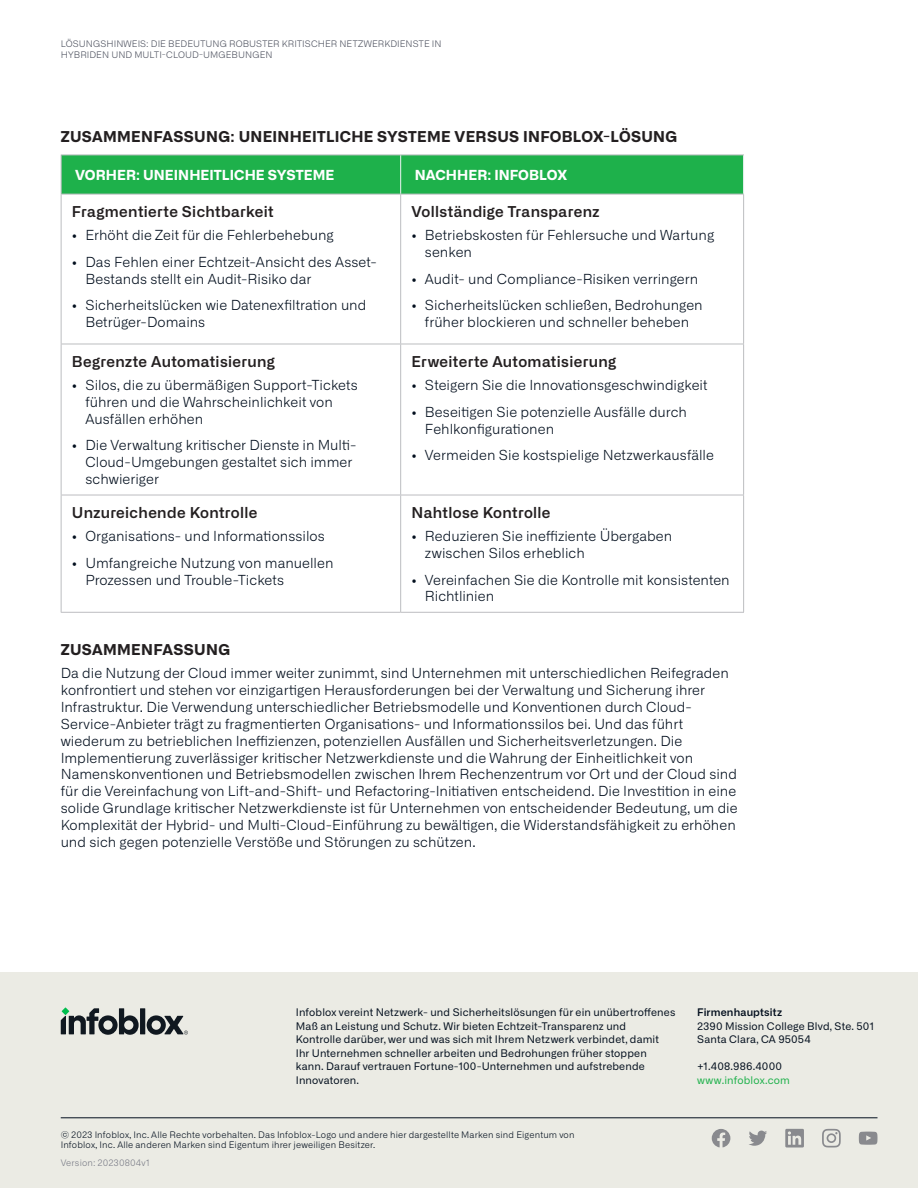
<style>
.page{position:relative;width:918px;height:1188px;background:#fff}
.page>*{position:absolute;margin:0;border:0;box-sizing:border-box;transform-origin:0 0}
.Heading_level_2{font:600 15px "Alliance No.2";letter-spacing:.025em;color:#231f20}
.Section_header{font:700 15px "Alliance No.2";letter-spacing:.02em;color:#231f20}
.body_text{font:300 13.8px/16.8px "Alliance No.1";letter-spacing:.005em;color:#030f1e}
.Table_Header_Left{font:700 13.8px "Alliance No.1";color:#fff}
.t1{font:10.5px/13.5px "Alliance No.1";letter-spacing:.015em;color:#030f1e}
.t2{font:10.5px "Alliance No.1";letter-spacing:.015em;color:#1eb14b}
.t3{font:600 10.5px "Alliance No.1";letter-spacing:.015em;color:#030f1e}
.t4{font:300 9px/9.8px "Alliance No.1";letter-spacing:.02em;color:#030f1e}
.t5{font:300 9px/10.5px "Alliance No.1";letter-spacing:.01em;color:#4d515e}
.t6{font:300 9px "Alliance No.1";letter-spacing:.015em;color:#797b86}
</style>
<div class="page">
<div style="left:0;top:972px;width:918px;height:216px;background:#ebebe4"></div>
<div style="left:140px;top:1008px;width:5px;height:26px;background:#101820"></div>
<svg style="left:147px;top:1015px;width:41px;height:20px"></svg>
<svg style="left:61px;top:1008px;width:78px;height:27px"></svg>
<svg style="left:822px;top:1129px;width:19px;height:18px"></svg>
<svg style="left:859px;top:1132px;width:19px;height:13px"></svg>
<svg style="left:749px;top:1131px;width:18px;height:15px"></svg>
<svg style="left:785px;top:1129px;width:19px;height:19px"></svg>
<svg style="left:712px;top:1129px;width:18px;height:18px"></svg>
<hr style="left:61px;top:1118px;width:817px;height:1px;background:#030f1e">
<div style="left:62px;top:156px;width:681px;height:38px;background:#1eb14b"></div>
<hr style="left:61px;top:194px;width:340px;height:1px;background:#bcbdc0">
<hr style="left:401px;top:194px;width:343px;height:1px;background:#bcbdc0">
<hr style="left:61px;top:155px;width:340px;height:1px;background:#bcbdc0">
<hr style="left:61px;top:155px;width:1px;height:39px;background:#bcbdc0">
<hr style="left:401px;top:155px;width:343px;height:1px;background:#bcbdc0">
<hr style="left:61px;top:194px;width:1px;height:150px;background:#bcbdc0">
<hr style="left:400px;top:194px;width:1px;height:150px;background:#bcbdc0">
<hr style="left:743px;top:194px;width:1px;height:150px;background:#bcbdc0">
<hr style="left:61px;top:344px;width:340px;height:1px;background:#bcbdc0">
<hr style="left:61px;top:344px;width:1px;height:151px;background:#bcbdc0">
<hr style="left:401px;top:344px;width:343px;height:1px;background:#bcbdc0">
<hr style="left:400px;top:344px;width:1px;height:151px;background:#bcbdc0">
<hr style="left:743px;top:344px;width:1px;height:151px;background:#bcbdc0">
<hr style="left:61px;top:495px;width:340px;height:1px;background:#bcbdc0">
<hr style="left:61px;top:495px;width:1px;height:117px;background:#bcbdc0">
<hr style="left:401px;top:495px;width:343px;height:1px;background:#bcbdc0">
<hr style="left:400px;top:495px;width:1px;height:117px;background:#bcbdc0">
<hr style="left:743px;top:495px;width:1px;height:117px;background:#bcbdc0">
<hr style="left:61px;top:612px;width:340px;height:1px;background:#bcbdc0">
<hr style="left:401px;top:612px;width:343px;height:1px;background:#bcbdc0">
<hr style="left:400px;top:155px;width:1px;height:39px;background:#edf3f3">
<hr style="left:743px;top:155px;width:1px;height:39px;background:#edf3f3">
<p class="t5" style="left:61px;top:39px;width:382px">LÖSUNGSHINWEIS: DIE BEDEUTUNG ROBUSTER KRITISCHER NETZWERKDIENSTE IN<br>HYBRIDEN UND MULTI-CLOUD-UMGEBUNGEN</p>
<p class="Section_header" style="left:61px;top:126px;width:618px">ZUSAMMENFASSUNG: UNEINHEITLICHE SYSTEME VERSUS INFOBLOX-LÖSUNG</p>
<p class="Table_Header_Left" style="left:75px;top:166px;width:261px">VORHER: UNEINHEITLICHE SYSTEME</p>
<p class="Table_Header_Left" style="left:415px;top:166px;width:154px">NACHHER: INFOBLOX</p>
<p class="Heading_level_2" style="left:72px;top:202px;width:203px">Fragmentierte Sichtbarkeit</p>
<p class="body_text" style="left:72px;top:227px;width:263px">• Erhöht die Zeit für die Fehlerbehebung</p>
<p class="body_text" style="left:85px;top:253px;width:293px;text-indent:-14px">• Das Fehlen einer Echtzeit-Ansicht des Asset-<br>Bestands stellt ein Audit-Risiko dar</p>
<p class="body_text" style="left:85px;top:297px;width:282px;text-indent:-14px">• Sicherheitslücken wie Datenexfiltration und<br>Betrüger-Domains</p>
<p class="Heading_level_2" style="left:411px;top:202px;width:189px">Vollständige Transparenz</p>
<p class="body_text" style="left:425px;top:227px;width:291px;text-indent:-14px">• Betriebskosten für Fehlersuche und Wartung senken</p>
<p class="body_text" style="left:411px;top:270px;width:288px">• Audit- und Compliance-Risiken verringern</p>
<p class="body_text" style="left:411px;top:297px;width:293px;text-align:center">• Sicherheitslücken schließen, Bedrohungen früher blockieren und schneller beheben</p>
<p class="Heading_level_2" style="left:72px;top:352px;width:205px">Begrenzte Automatisierung</p>
<p class="body_text" style="left:85px;top:377px;width:274px;text-indent:-14px">• Silos, die zu übermäßigen Support-Tickets führen und die Wahrscheinlichkeit von<br>Ausfällen erhöhen</p>
<p class="body_text" style="left:85px;top:437px;width:273px;text-indent:-14px">• Die Verwaltung kritischer Dienste in Multi-<br>Cloud-Umgebungen gestaltet sich immer schwieriger</p>
<p class="Heading_level_2" style="left:72px;top:503px;width:187px">Unzureichende Kontrolle</p>
<p class="body_text" style="left:72px;top:528px;width:254px">• Organisations- und Informationssilos</p>
<p class="body_text" style="left:85px;top:554px;width:250px;text-indent:-14px">• Umfangreiche Nutzung von manuellen<br>Prozessen und Trouble-Tickets</p>
<p class="Heading_level_2" style="left:411px;top:352px;width:206px">Erweiterte Automatisierung</p>
<p class="body_text" style="left:411px;top:377px;width:298px">• Steigern Sie die Innovationsgeschwindigkeit</p>
<p class="body_text" style="left:425px;top:403px;width:264px;text-indent:-14px">• Beseitigen Sie potenzielle Ausfälle durch<br>Fehlkonfigurationen</p>
<p class="body_text" style="left:411px;top:447px;width:304px">• Vermeiden Sie kostspielige Netzwerkausfälle</p>
<p class="Heading_level_2" style="left:411px;top:503px;width:141px">Nahtlose Kontrolle</p>
<p class="body_text" style="left:425px;top:528px;width:249px;text-indent:-14px">• Reduzieren Sie ineffiziente Übergaben zwischen Silos erheblich</p>
<p class="body_text" style="left:425px;top:571px;width:306px;text-indent:-14px">• Vereinfachen Sie die Kontrolle mit konsistenten<br>Richtlinien</p>
<p class="Section_header" style="left:61px;top:639px;width:171px">ZUSAMMENFASSUNG</p>
<p class="body_text" style="left:61px;top:665px;width:678px">Da die Nutzung der Cloud immer weiter zunimmt, sind Unternehmen mit unterschiedlichen Reifegraden konfrontiert und stehen vor einzigartigen Herausforderungen bei der Verwaltung und Sicherung ihrer Infrastruktur. Die Verwendung unterschiedlicher Betriebsmodelle und Konventionen durch Cloud-Service-Anbieter trägt zu fragmentierten Organisations- und Informationssilos bei. Und das führt wiederum zu betrieblichen Ineffizienzen, potenziellen Ausfällen und Sicherheitsverletzungen. Die Implementierung zuverlässiger kritischer Netzwerkdienste und die Wahrung der Einheitlichkeit von Namenskonventionen und Betriebsmodellen zwischen Ihrem Rechenzentrum vor Ort und der Cloud sind für die Vereinfachung von Lift-and-Shift- und Refactoring-Initiativen entscheidend. Die Investition in eine solide Grundlage kritischer Netzwerkdienste ist für Unternehmen von entscheidender Bedeutung, um die Komplexität der Hybrid- und Multi-Cloud-Einführung zu bewältigen, die Widerstandsfähigkeit zu erhöhen und sich gegen potenzielle Verstöße und Störungen zu schützen.</p>
<p class="t1" style="left:296px;top:1006px;width:381px">Infoblox vereint Netzwerk- und Sicherheitslösungen für ein unübertroffenes Maß an Leistung und Schutz. Wir bieten Echtzeit-Transparenz und<br>Kontrolle darüber, wer und was sich mit Ihrem Netzwerk verbindet, damit<br>Ihr Unternehmen schneller arbeiten und Bedrohungen früher stoppen kann. Darauf vertrauen Fortune-100-Unternehmen und aufstrebende Innovatoren.</p>
<p class="t3" style="left:697px;top:1006px;width:86px">Firmenhauptsitz</p>
<p class="t1" style="left:697px;top:1019px;width:179px">2390 Mission College Blvd, Ste. 501<br>Santa Clara, CA 95054</p>
<p class="t1" style="left:697px;top:1059px;width:86px">+1.408.986.4000</p>
<p class="t2" style="left:697px;top:1073px;width:94px">www.infoblox.com</p>
<p class="t4" style="left:61px;top:1130px;width:515px">© 2023 Infoblox, Inc. Alle Rechte vorbehalten. Das Infoblox-Logo und andere hier dargestellte Marken sind Eigentum von<br>Infoblox, Inc. Alle anderen Marken sind Eigentum ihrer jeweiligen Besitzer.</p>
<p class="t6" style="left:61px;top:1158px;width:91px">Version: 20230804v1</p>
</div>
